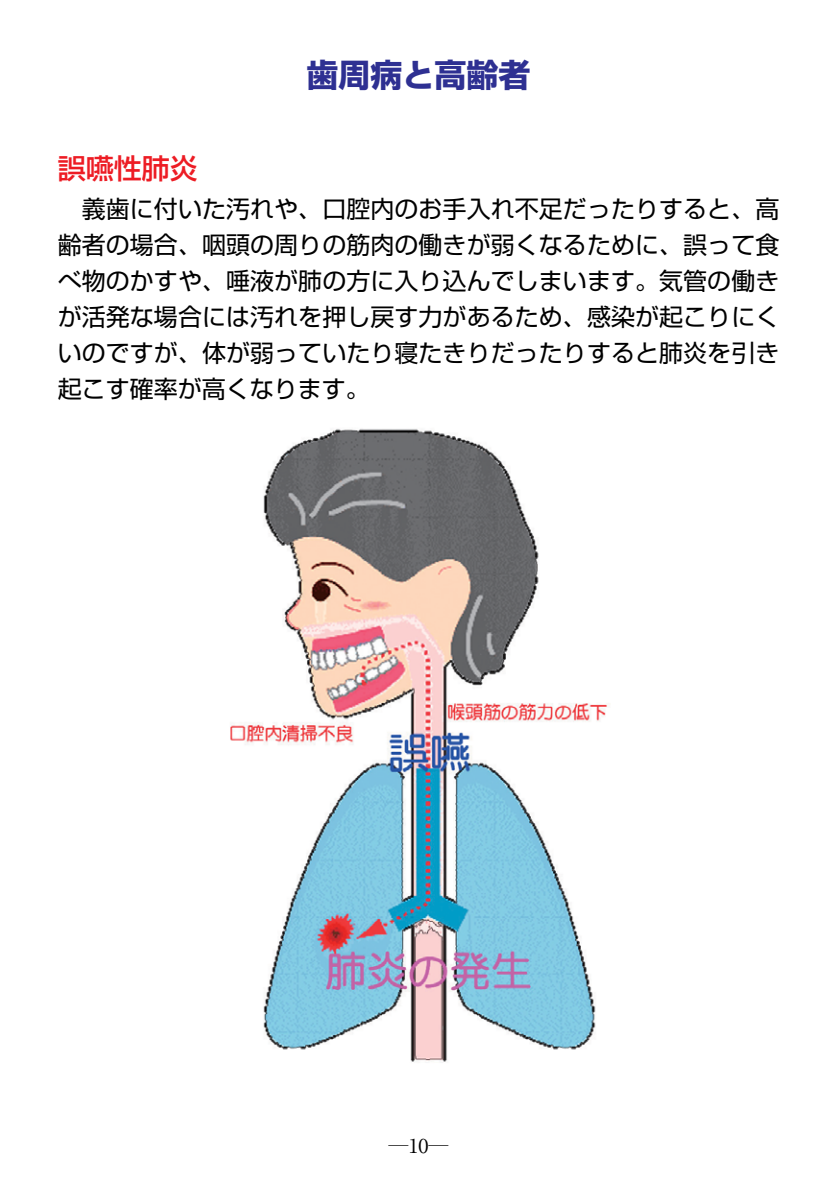
<style>
.page{position:relative;width:838px;height:1190px;background:#fff}
.page>*{position:absolute;margin:0;border:0;box-sizing:border-box;transform-origin:0 0}
.t1{font:700 32px "Shin Go";color:#2e3092}
.t2{font:500 28px "Shin Go";color:#ed1c24}
.t3{font:24px/36px "Shin Go";color:#000;text-align:justify}
.t4{font:20px "Ryumin";color:#000}
</style>
<div class="page">
<img style="left:230px;top:428px;width:378px;height:635px">
<h1 class="t1" style="left:307px;top:63px;width:225px">歯周病と高齢者</h1>
<p class="t2" style="left:58px;top:158px;width:142px">誤嚥性肺炎</p>
<p class="t3" style="left:58px;top:193px;width:723px;text-indent:24px">義歯に付いた汚れや、口腔内のお手入れ不足だったりすると、高齢者の場合、咽頭の周りの筋肉の働きが弱くなるために、誤って食べ物のかすや、唾液が肺の方に入り込んでしまいます。気管の働きが活発な場合には汚れを押し戻す力があるため、感染が起こりにくいのですが、体が弱っていたり寝たきりだったりすると肺炎を引き起こす確率が高くなります。</p>
<p class="t4" style="left:389px;top:1139px;width:61px">―10―</p>
</div>
